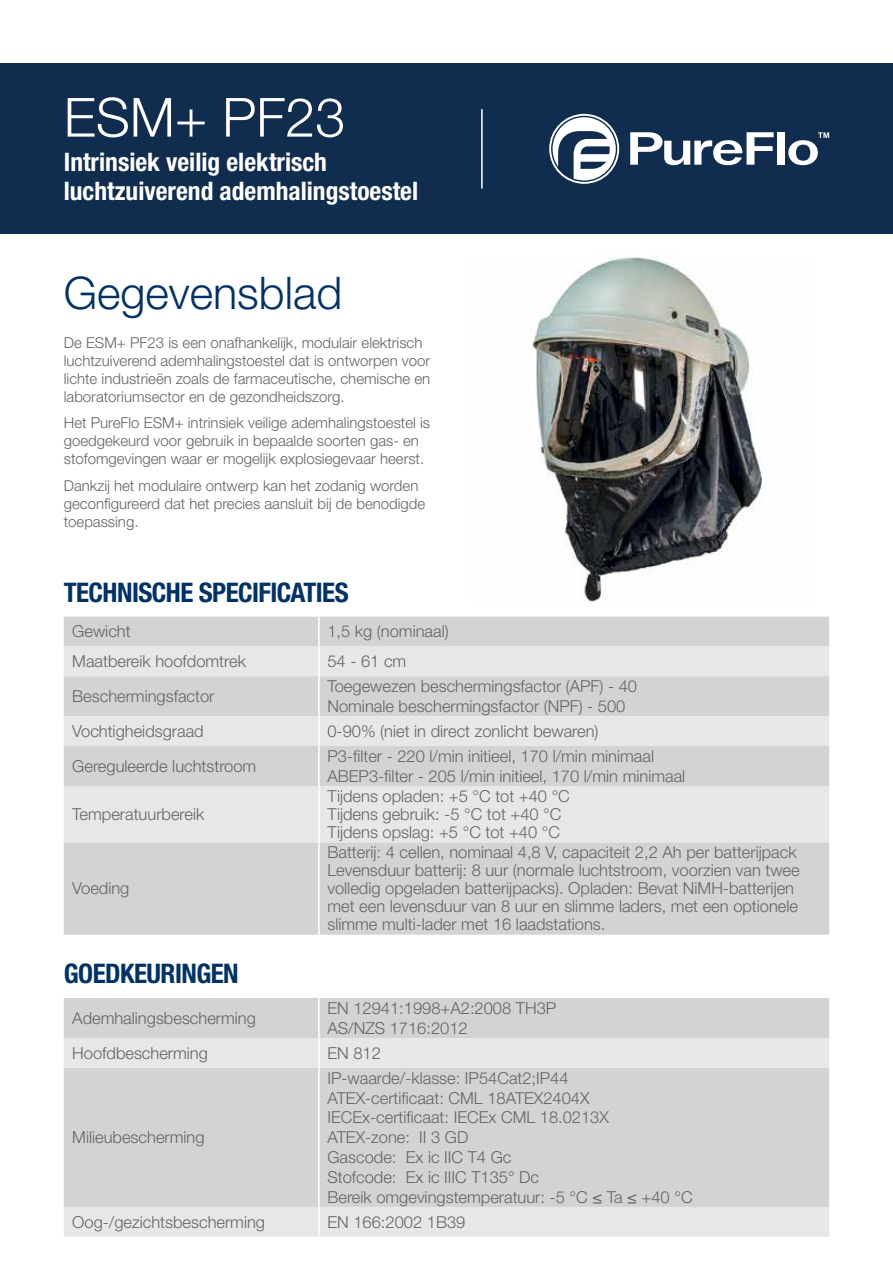
<style>
.page{position:relative;width:893px;height:1263px;background:#fff}
.page>*{position:absolute;margin:0;border:0;box-sizing:border-box;transform-origin:0 0}
.t1{font:300 54px "Helvetica Neue LT Pro";color:#fff}
.t2{font:300 45px "Helvetica Neue LT Pro";color:#003266}
.t3{font:700 condensed 27px "Helvetica Neue LT Pro";letter-spacing:-.02em;color:#003266}
.t4{font:700 condensed 25.5px/28.5px "Helvetica Neue LT Pro";color:#fff}
.t5{font:300 16.5px/19.8px "Helvetica Neue LT Pro";color:#636466}
.t6{font:300 15px/18px "Helvetica Neue LT Pro";color:#636466}
</style>
<div class="page">
<img style="left:531px;top:255px;width:232px;height:346px">
<div style="left:0;top:64px;width:893px;height:170px;background:#102d4f"></div>
<hr style="left:481px;top:109px;width:2px;height:80px;background:#fff">
<svg style="left:630px;top:132px;width:144px;height:33px"></svg>
<div style="left:777px;top:132px;width:8px;height:33px;background:#fff"></div>
<svg style="left:788px;top:132px;width:41px;height:33px"></svg>
<svg style="left:549px;top:114px;width:70px;height:70px"></svg>
<div style="left:64px;top:617px;width:765px;height:318px;background:#d1d3d4"></div>
<svg style="left:64px;top:646px;width:765px;height:196px;background:#dddedf"></svg>
<hr style="left:318px;top:617px;width:2px;height:29px;background:#fff">
<hr style="left:318px;top:646px;width:2px;height:30px;background:#fff">
<hr style="left:318px;top:676px;width:2px;height:40px;background:#fff">
<hr style="left:318px;top:716px;width:2px;height:30px;background:#fff">
<hr style="left:318px;top:746px;width:2px;height:40px;background:#fff">
<hr style="left:318px;top:786px;width:2px;height:56px;background:#fff">
<hr style="left:318px;top:842px;width:2px;height:93px;background:#fff">
<div style="left:64px;top:998px;width:765px;height:40px;background:#d1d3d4"></div>
<svg style="left:64px;top:1038px;width:765px;height:199px;background:#d7d9da"></svg>
<hr style="left:318px;top:998px;width:2px;height:40px;background:#fff">
<hr style="left:318px;top:1038px;width:2px;height:30px;background:#fff">
<hr style="left:318px;top:1068px;width:2px;height:139px;background:#fff">
<hr style="left:318px;top:1207px;width:2px;height:30px;background:#fff">
<h1 class="t1" style="left:64px;top:84px;width:283px">ESM+ PF23</h1>
<h3 class="t4" style="left:64px;top:147px;width:356px">Intrinsiek veilig elektrisch luchtzuiverend ademhalingstoestel</h3>
<h2 class="t2" style="left:64px;top:265px;width:280px">Gegevensblad</h2>
<p class="t6" style="left:64px;top:333px;width:368px">De ESM+ PF23 is een onafhankelijk, modulair elektrisch luchtzuiverend ademhalingstoestel dat is ontworpen voor lichte industrieën zoals de farmaceutische, chemische en laboratoriumsector en de gezondheidszorg.</p>
<p class="t6" style="left:64px;top:414px;width:368px">Het PureFlo ESM+ intrinsiek veilige ademhalingstoestel is goedgekeurd voor gebruik in bepaalde soorten gas- en stofomgevingen waar er mogelijk explosiegevaar heerst.</p>
<p class="t6" style="left:64px;top:476px;width:363px">Dankzij het modulaire ontwerp kan het zodanig worden geconfigureerd dat het precies aansluit bij de benodigde toepassing.</p>
<h3 class="t3" style="left:64px;top:576px;width:286px">TECHNISCHE SPECIFICATIES</h3>
<p class="t5" style="left:72px;top:621px;width:60px">Gewicht</p>
<p class="t5" style="left:327px;top:621px;width:123px">1,5 kg (nominaal)</p>
<p class="t5" style="left:72px;top:651px;width:175px">Maatbereik hoofdomtrek</p>
<p class="t5" style="left:327px;top:651px;width:80px">54 - 61 cm</p>
<p class="t5" style="left:72px;top:686px;width:144px">Beschermingsfactor</p>
<p class="t5" style="left:327px;top:676px;width:311px">Toegewezen beschermingsfactor (APF) - 40<br>Nominale beschermingsfactor (NPF) - 500</p>
<p class="t5" style="left:72px;top:721px;width:133px">Vochtigheidsgraad</p>
<p class="t5" style="left:327px;top:721px;width:273px">0-90% (niet in direct zonlicht bewaren)</p>
<p class="t5" style="left:72px;top:756px;width:186px">Gereguleerde luchtstroom</p>
<p class="t5" style="left:327px;top:746px;width:359px">P3-filter - 220 l/min initieel, 170 l/min minimaal<br>ABEP3-filter - 205 l/min initieel, 170 l/min minimaal</p>
<p class="t5" style="left:72px;top:804px;width:134px">Temperatuurbereik</p>
<p class="t5" style="left:327px;top:787px;width:244px;line-height:18px">Tijdens opladen: +5 °C tot +40 °C<br>Tijdens gebruik: -5 °C tot +40 °C<br>Tijdens opslag: +5 °C tot +40 °C</p>
<p class="t5" style="left:72px;top:878px;width:59px">Voeding</p>
<h3 class="t3" style="left:64px;top:957px;width:177px">GOEDKEURINGEN</h3>
<p class="t5" style="left:327px;top:843px;width:474px;line-height:18px">Batterij: 4 cellen, nominaal 4,8 V, capaciteit 2,2 Ah per batterijpack Levensduur batterij: 8 uur (normale luchtstroom, voorzien van twee volledig opgeladen batterijpacks). Opladen: Bevat NiMH-batterijen met een levensduur van 8 uur en slimme laders, met een optionele slimme multi-lader met 16 laadstations.</p>
<p class="t5" style="left:72px;top:1008px;width:185px">Ademhalingsbescherming</p>
<p class="t5" style="left:327px;top:998px;width:230px">EN 12941:1998+A2:2008 TH3P<br>AS/NZS 1716:2012</p>
<p class="t5" style="left:72px;top:1043px;width:137px">Hoofdbescherming</p>
<p class="t5" style="left:327px;top:1043px;width:55px">EN 812</p>
<p class="t5" style="left:72px;top:1127px;width:134px">Milieubescherming</p>
<p class="t5" style="left:327px;top:1068px;width:367px">IP-waarde/-klasse: IP54Cat2;IP44<br>ATEX-certificaat: CML 18ATEX2404X<br>IECEx-certificaat: IECEx CML 18.0213X<br>ATEX-zone: II 3 GD<br>Gascode: Ex ic IIC T4 Gc<br>Stofcode: Ex ic IIIC T135° Dc<br>Bereik omgevingstemperatuur: -5 °C ≤ Ta ≤ +40 °C</p>
<p class="t5" style="left:72px;top:1211px;width:194px">Oog-/gezichtsbescherming</p>
<p class="t5" style="left:327px;top:1211px;width:139px">EN 166:2002 1B39</p>
</div>
